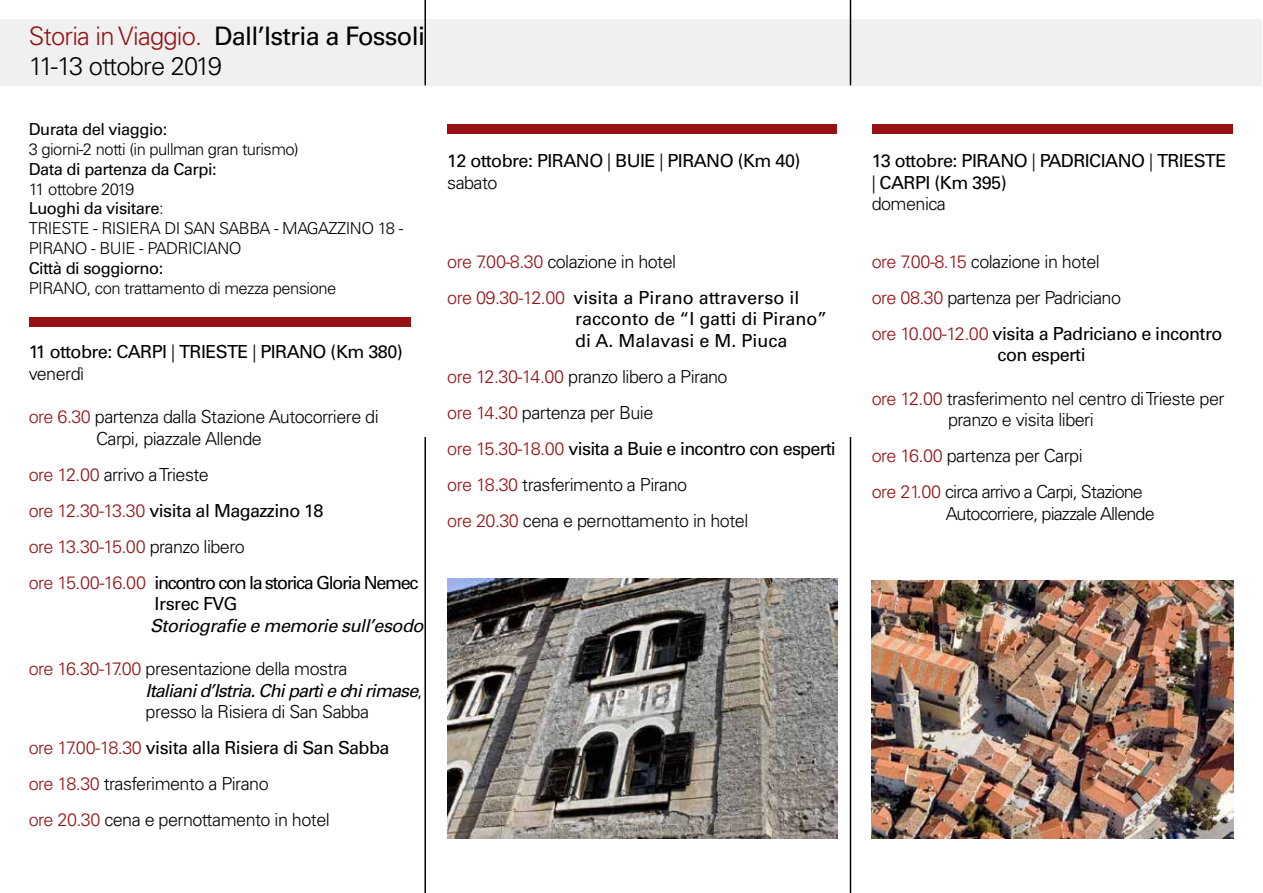
<style>
.page{position:relative;width:1263px;height:893px;background:#fff}
.page>*{position:absolute;margin:0;border:0;box-sizing:border-box;transform-origin:0 0}
.t1{font:25.5px/30.6px "Univers LT Std";letter-spacing:-.03em;color:#000}
.t2{font:300 18px/36px "Univers LT Std";letter-spacing:-.03em;color:#000}
.t3{font:300 18px/36px "Univers LT Std";letter-spacing:-.03em;color:#951114}
.t4{font:18px/21.6px "Univers LT Std";letter-spacing:-.03em;color:#000}
.t5{font:18px/21.6px "Univers LT Std";color:#000}
.t6{font:italic 18px "Univers LT Std";letter-spacing:-.03em;color:#000}
.t7{font:300 18px "Univers LT Std";letter-spacing:-.05em;color:#000}
.t8{font:300 16.5px/19.8px "Univers LT Std";letter-spacing:-.03em;color:#000}
.t9{font:16.5px "Univers LT Std";letter-spacing:-.03em;color:#000}
.s1{font-weight:300;color:#951114}
.s2{font-weight:300}
.s3{font-weight:400}
.s4{color:#951114}
.s5{color:#000}
.s6{font-weight:400;color:#000}
.s7{font-weight:400;font-style:italic}
</style>
<div class="page">
<div style="left:1px;top:19px;width:1261px;height:66px;background:#f0f0f0"></div>
<hr style="left:424px;top:0;width:2px;height:85px;background:#000">
<hr style="left:424px;top:437px;width:2px;height:456px;background:#000">
<hr style="left:850px;top:0;width:1px;height:85px;background:#000">
<hr style="left:850px;top:437px;width:1px;height:456px;background:#000">
<div style="left:29px;top:318px;width:382px;height:9px;background:#951114"></div>
<div style="left:448px;top:124px;width:389px;height:9px;background:#951114"></div>
<div style="left:872px;top:124px;width:360px;height:9px;background:#951114"></div>
<img style="left:447px;top:579px;width:391px;height:260px">
<img style="left:872px;top:581px;width:361px;height:258px">
<h1 class="t1" style="left:29px;top:20px;width:398px"><span class="s1">Storia in Viaggio.</span> Dall’Istria a Fossoli<br><span class="s2">11-13 ottobre 2019</span></h1>
<p class="t9" style="left:29px;top:120px;width:140px">Durata del viaggio:</p>
<p class="t8" style="left:29px;top:139px;width:272px">3 giorni-2 notti (in pullman gran turismo)</p>
<p class="t9" style="left:29px;top:159px;width:190px">Data di partenza da Carpi:</p>
<p class="t8" style="left:29px;top:179px;width:376px">11 ottobre 2019<br><span class="s3">Luoghi da visitare</span>:<br>TRIESTE - RISIERA DI SAN SABBA - MAGAZZINO 18 -<br>PIRANO - BUIE - PADRICIANO</p>
<p class="t9" style="left:29px;top:258px;width:136px">Città di soggiorno:</p>
<p class="t8" style="left:29px;top:278px;width:309px">PIRANO, con trattamento di mezza pensione</p>
<p class="t4" style="left:29px;top:341px;width:376px">11 ottobre: CARPI <span class="s2">|</span> TRIESTE <span class="s2">|</span> PIRANO (Km 380) <span class="s2">venerdì</span></p>
<p class="t2" style="left:96px;top:406px;width:284px;line-height:21.6px;text-indent:-67px"><span class="s4">ore 6.30</span> partenza dalla Stazione Autocorriere di<br>Carpi, piazzale Allende</p>
<p class="t3" style="left:29px;top:456px;width:391px">ore 12.00 <span class="s5">arrivo a Trieste<br></span>ore 12.30-13.30 <span class="s6">visita al Magazzino 18<br></span>ore 13.30-15.00 <span class="s5">pranzo libero<br></span>ore 15.00-16.00 <span class="s6">incontro con la storica Gloria Nemec</span></p>
<p class="t4" style="left:155px;top:593px;width:84px">Irsrec FVG</p>
<p class="t6" style="left:150px;top:615px;width:275px">Storiografie e memorie sull’esodo</p>
<p class="t2" style="left:146px;top:658px;width:278px;line-height:21.6px;text-indent:-117px"><span class="s4">ore 16.30-17.00</span> presentazione della mostra<br><span class="s7">Italiani d’Istria. Chi partì e chi rimase</span>, presso la Risiera di San Sabba</p>
<p class="t2" style="left:29px;top:730px;width:362px"><span class="s4">ore 17.00-18.30</span> <span class="s3">visita alla Risiera di San Sabba </span><span class="s4">ore 18.30</span> trasferimento a Pirano<br><span class="s4">ore 20.30</span> cena e pernottamento in hotel</p>
<p class="t4" style="left:447px;top:150px;width:355px">12 ottobre: PIRANO <span class="s2">|</span> BUIE <span class="s2">|</span> PIRANO (Km 40) <span class="s2">sabato</span></p>
<p class="t3" style="left:447px;top:243px;width:354px">ore 7.00-8.30 <span class="s5">colazione in hotel<br></span>ore 09.30-12.00 <span class="s6">visita a Pirano attraverso il</span></p>
<p class="t5" style="left:575px;top:308px;width:253px">racconto de “I gatti di Pirano” di A. Malavasi e M. Piuca</p>
<p class="t2" style="left:447px;top:359px;width:390px"><span class="s4">ore 12.30-14.00</span> pranzo libero a Pirano<br><span class="s4">ore 14.30</span> partenza per Buie<br><span class="s4">ore 15.30-18.00</span> <span class="s3">visita a Buie e incontro con esperti </span><span class="s4">ore 18.30</span> trasferimento a Pirano<br><span class="s4">ore 20.30</span> cena e pernottamento in hotel</p>
<p class="t4" style="left:872px;top:150px;width:356px">13 ottobre: PIRANO <span class="s2">|</span> PADRICIANO <span class="s2">|</span> TRIESTE <span class="s2">|</span> CARPI (Km 395)<br><span class="s2">domenica</span></p>
<p class="t2" style="left:872px;top:243px;width:352px"><span class="s4">ore 7.00-8.15</span> colazione in hotel<br><span class="s4">ore 08.30</span> partenza per Padriciano<br><span class="s4">ore 10.00-12.00</span> <span class="s3">visita a Padriciano e incontro</span></p>
<p class="t4" style="left:997px;top:344px;width:90px">con esperti</p>
<p class="t2" style="left:948px;top:387px;width:278px;line-height:21.6px;text-indent:-76px"><span class="s4">ore 12.00</span> trasferimento nel centro di Trieste per pranzo e visita liberi</p>
<p class="t2" style="left:872px;top:438px;width:273px"><span class="s4">ore 16.00</span> partenza per Carpi<br><span class="s4">ore 21.00</span> circa arrivo a Carpi, Stazione</p>
<p class="t7" style="left:946px;top:503px;width:210px">Autocorriere, piazzale Allende</p>
</div>
